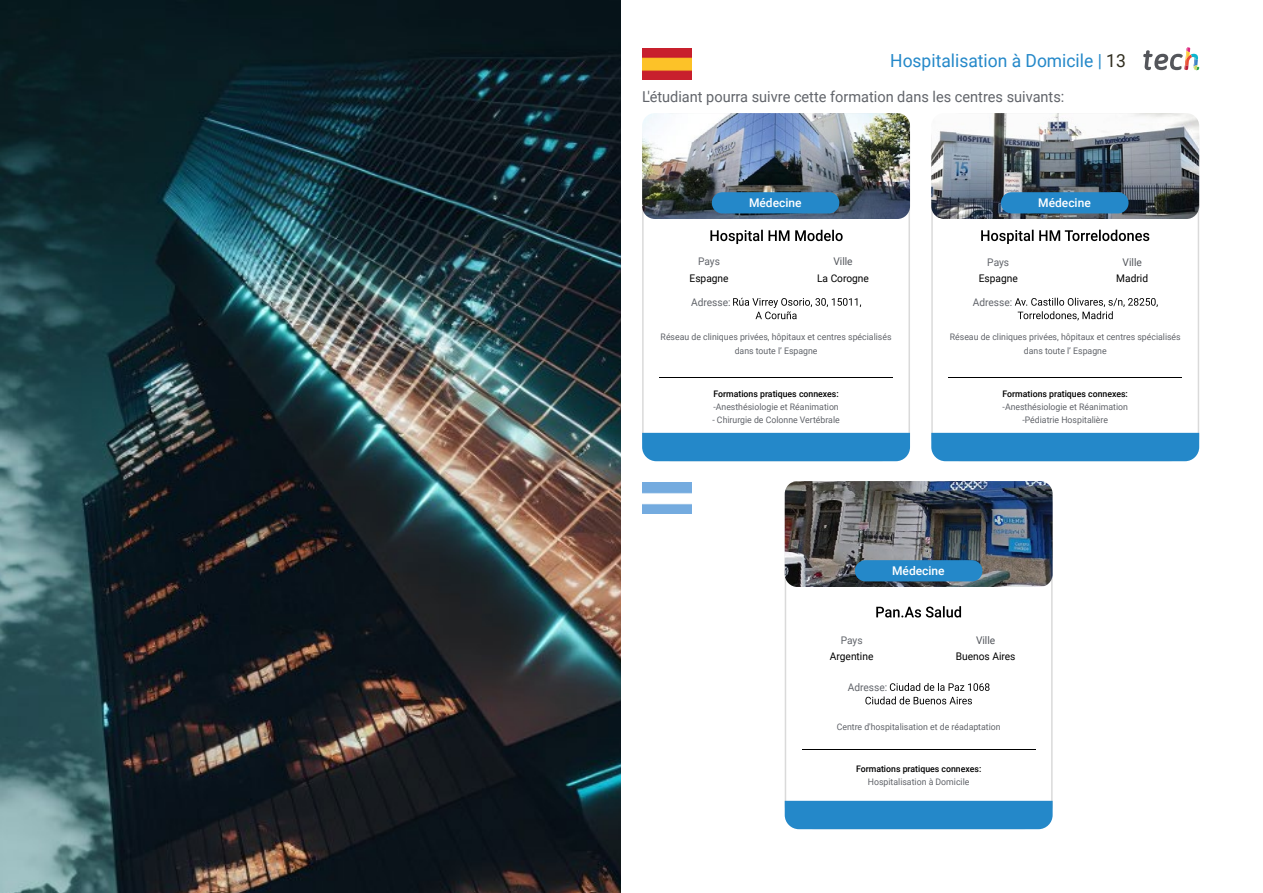
<style>
.page{position:relative;width:1263px;height:893px;background:#fff}
.page>*{position:absolute;margin:0;border:0;box-sizing:border-box;transform-origin:0 0}
.t1{font:18px "Roboto";color:#2488c9}
.t2{font:15px "Roboto";color:#61646a}
.t3{font:500 12px "Roboto";color:#fff}
.t4{font:10.5px "Roboto";color:#000}
.t5{font:10.5px "Roboto";color:#61646a}
.t6{font:10.5px "Roboto";color:#52555b}
.t7{font:9px/13.5px "Roboto";color:#61646a;text-align:center}
.t8{font:500 9px "Roboto";color:#000}
.s1{color:#312e20}
</style>
<div class="page">
<img style="left:0;top:0;width:621px;height:893px">
<svg style="left:1143px;top:47px;width:56px;height:24px"></svg>
<img style="left:642px;top:49px;width:49px;height:30px">
<svg style="left:784px;top:490px;width:269px;height:340px"></svg>
<img style="left:785px;top:481px;width:267px;height:106px">
<hr style="left:802px;top:749px;width:233px;height:1px;background:#000">
<svg style="left:876px;top:606px;width:85px;height:11px"></svg>
<svg style="left:865px;top:683px;width:124px;height:21px"></svg>
<div style="left:785px;top:801px;width:268px;height:28px;background:#2488c9"></div>
<div style="left:855px;top:560px;width:127px;height:21px;background:#2488c9;border-radius:11px"></div>
<svg style="left:642px;top:137px;width:269px;height:325px"></svg>
<img style="left:642px;top:113px;width:268px;height:106px">
<div style="left:712px;top:192px;width:127px;height:21px;background:#2488c9;border-radius:11px"></div>
<div style="left:642px;top:433px;width:268px;height:28px;background:#2488c9"></div>
<hr style="left:659px;top:377px;width:234px;height:1px;background:#000">
<svg style="left:710px;top:230px;width:133px;height:14px"></svg>
<svg style="left:733px;top:298px;width:128px;height:21px"></svg>
<svg style="left:931px;top:137px;width:269px;height:325px"></svg>
<img style="left:931px;top:113px;width:268px;height:106px">
<div style="left:1001px;top:192px;width:127px;height:21px;background:#2488c9;border-radius:11px"></div>
<div style="left:931px;top:433px;width:268px;height:28px;background:#2488c9"></div>
<hr style="left:948px;top:377px;width:234px;height:1px;background:#000">
<svg style="left:981px;top:230px;width:168px;height:14px"></svg>
<svg style="left:1015px;top:298px;width:143px;height:23px"></svg>
<h1 class="t1" style="left:890px;top:48px;width:237px">Hospitalisation à Domicile | <span class="s1">13</span></h1>
<h2 class="t2" style="left:642px;top:86px;width:424px">L'étudiant pourra suivre cette formation dans les centres suivants:</h2>
<h3 class="t3" style="left:749px;top:195px;width:54px">Médecine</h3>
<h3 class="t3" style="left:1038px;top:195px;width:54px">Médecine</h3>
<p class="t5" style="left:698px;top:254px;width:23px">Pays</p>
<p class="t4" style="left:690px;top:271px;width:41px">Espagne</p>
<p class="t6" style="left:833px;top:254px;width:21px">Ville</p>
<p class="t4" style="left:817px;top:271px;width:53px">La Corogne</p>
<p class="t5" style="left:987px;top:254px;width:23px">Pays</p>
<p class="t4" style="left:979px;top:271px;width:41px">Espagne</p>
<p class="t6" style="left:1122px;top:254px;width:21px">Ville</p>
<p class="t4" style="left:1116px;top:271px;width:33px">Madrid</p>
<p class="t5" style="left:691px;top:295px;width:41px">Adresse:</p>
<p class="t7" style="left:661px;top:330px;width:232px">Réseau de cliniques privées, hôpitaux et centres spécialisés dans toute l’ Espagne</p>
<p class="t8" style="left:713px;top:387px;width:127px">Formations pratiques connexes:</p>
<p class="t7" style="left:713px;top:400px;width:127px">-Anesthésiologie et Réanimation</p>
<p class="t7" style="left:712px;top:413px;width:129px">- Chirurgie de Colonne Vertébrale</p>
<p class="t5" style="left:973px;top:294px;width:41px">Adresse:</p>
<p class="t7" style="left:950px;top:330px;width:232px">Réseau de cliniques privées, hôpitaux et centres spécialisés dans toute l’ Espagne</p>
<p class="t8" style="left:1002px;top:387px;width:127px">Formations pratiques connexes:</p>
<p class="t7" style="left:1002px;top:400px;width:127px">-Anesthésiologie et Réanimation -Pédiatrie Hospitalière</p>
<h3 class="t3" style="left:892px;top:563px;width:54px">Médecine</h3>
<p class="t5" style="left:841px;top:633px;width:23px">Pays</p>
<p class="t4" style="left:830px;top:649px;width:45px">Argentine</p>
<p class="t6" style="left:976px;top:633px;width:21px">Ville</p>
<p class="t4" style="left:956px;top:649px;width:61px">Buenos Aires</p>
<p class="t5" style="left:848px;top:680px;width:41px">Adresse:</p>
<p class="t7" style="left:837px;top:720px;width:165px">Centre d'hospitalisation et de réadaptation</p>
<p class="t8" style="left:856px;top:763px;width:127px">Formations pratiques connexes:</p>
<p class="t7" style="left:868px;top:775px;width:103px">Hospitalisation à Domicile</p>
</div>
